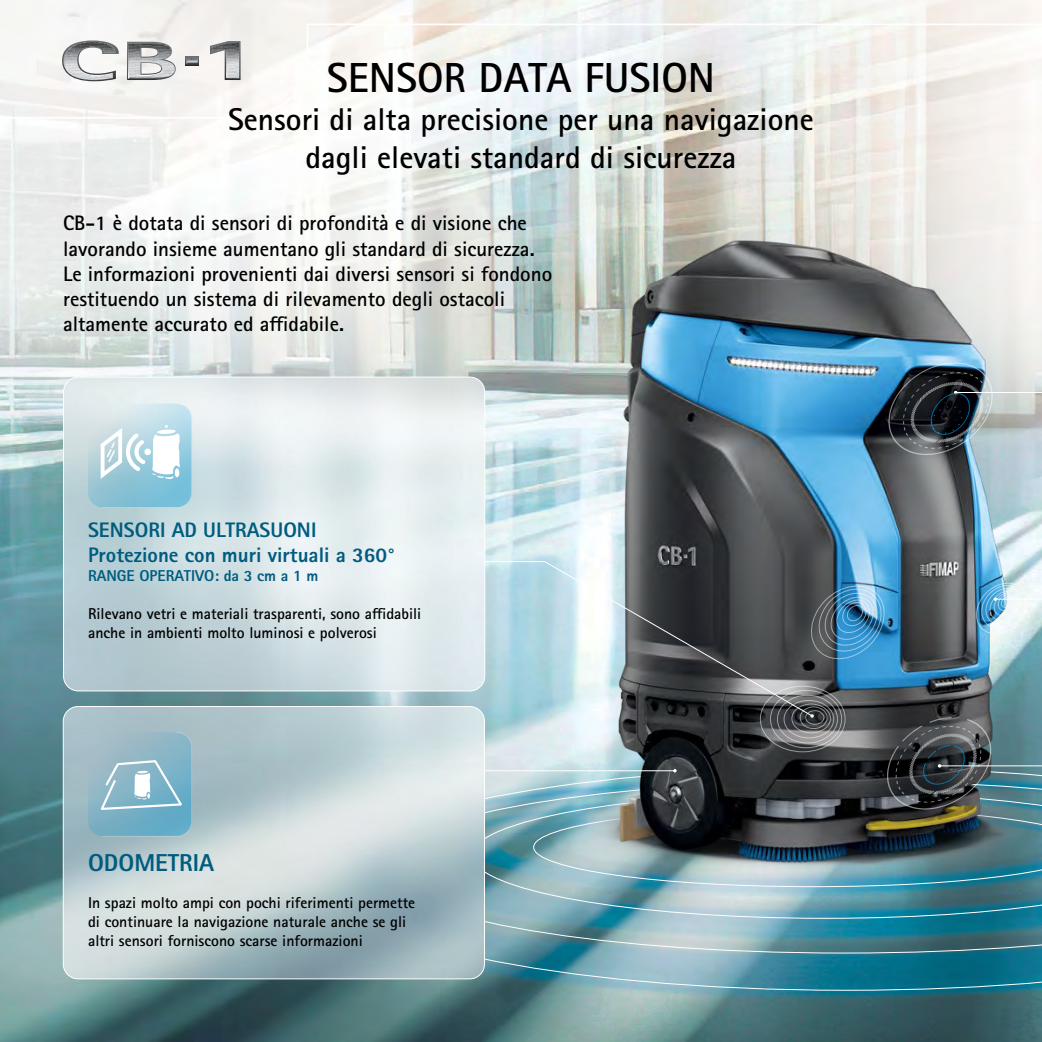
<style>
.page{position:relative;width:1042px;height:1042px;background:#fff}
.page>*{position:absolute;margin:0;border:0;box-sizing:border-box;transform-origin:0 0}
.t1{font:700 42px "Rotis Sans Serif Pro";color:#000}
.t2{font:700 31.5px/37.8px "Rotis Sans Serif Pro";color:#000;text-align:center}
.t3{font:800 24.5px "Rotis Sans Serif Pro";color:#005c7f}
.t4{font:700 21px/25.2px "Rotis Sans Serif Pro";color:#000}
.t5{font:800 21px/25.2px "Rotis Sans Serif Pro";color:#005c7f}
.t6{font:700 15.75px/18.9px "Rotis Sans Serif Pro";color:#000}
.t7{font:800 15.75px "Rotis Sans Serif Pro";color:#005c7f}
</style>
<div class="page">
<img style="left:0;top:0;width:1042px;height:1042px">
<img style="left:150px;top:8px;width:27px;height:104px">
<img style="left:152px;top:23px;width:25px;height:74px">
<img style="left:31px;top:7px;width:119px;height:107px">
<img style="left:177px;top:8px;width:97px;height:104px">
<h1 class="t1" style="left:327px;top:52px;width:390px">SENSOR DATA FUSION</h1>
<h2 class="t2" style="left:228px;top:100px;width:587px">Sensori di alta precisione per una navigazione dagli elevati standard di sicurezza</h2>
<p class="t4" style="left:63px;top:211px;width:491px">CB-1 è dotata di sensori di profondità e di visione che lavorando insieme aumentano gli standard di sicurezza.<br>Le informazioni provenienti dai diversi sensori si fondono restituendo un sistema di rilevamento degli ostacoli altamente accurato ed affidabile.</p>
<p class="t5" style="left:88px;top:517px;width:309px">SENSORI AD ULTRASUONI<br>Protezione con muri virtuali a 360°</p>
<p class="t7" style="left:88px;top:566px;width:232px">RANGE OPERATIVO: da 3 cm a 1 m</p>
<p class="t6" style="left:88px;top:604px;width:335px">Rilevano vetri e materiali trasparenti, sono affidabili anche in ambienti molto luminosi e polverosi</p>
<p class="t3" style="left:88px;top:847px;width:128px">ODOMETRIA</p>
<p class="t6" style="left:88px;top:893px;width:329px">In spazi molto ampi con pochi riferimenti permette di continuare la navigazione naturale anche se gli altri sensori forniscono scarse informazioni</p>
</div>
